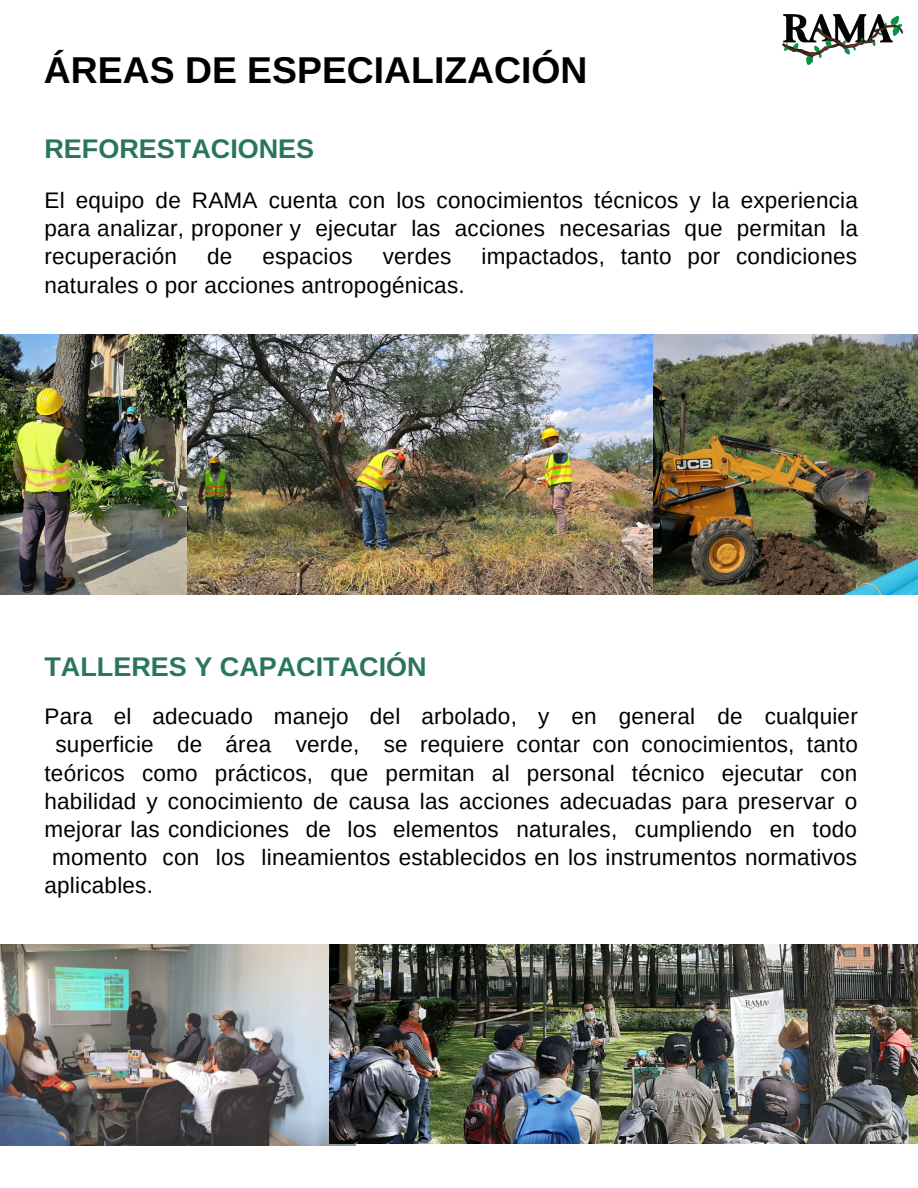
<style>
.page{position:relative;width:918px;height:1188px;background:#fff}
.page>*{position:absolute;margin:0;border:0;box-sizing:border-box;transform-origin:0 0}
.t1{font:700 37.35px "Arimo";color:#000}
.t2{font:700 27px "Arimo";color:#297659}
.t3{font:22.5px/28.2px "Arimo";letter-spacing:.01em;color:#000;text-align:justify}
</style>
<div class="page">
<img style="left:0;top:944px;width:355px;height:202px">
<img style="left:329px;top:944px;width:589px;height:200px">
<img style="left:187px;top:335px;width:466px;height:260px">
<img style="left:0;top:335px;width:187px;height:260px">
<img style="left:653px;top:335px;width:264px;height:260px">
<img style="left:782px;top:14px;width:121px;height:51px">
<p class="t1" style="left:44px;top:49px;width:545px">ÁREAS DE ESPECIALIZACIÓN</p>
<p class="t2" style="left:44px;top:134px;width:271px">REFORESTACIONES</p>
<p class="t3" style="left:44px;top:186px;width:815px">El equipo de RAMA cuenta con los conocimientos técnicos y la experiencia para analizar, proponer y ejecutar las acciones necesarias que permitan la recuperación</p>
<p class="t3" style="left:207px;top:242px;width:27px">de</p>
<p class="t3" style="left:262px;top:242px;width:92px">espacios</p>
<p class="t3" style="left:383px;top:242px;width:70px">verdes</p>
<p class="t3" style="left:481px;top:242px;width:377px">impactados, tanto por condiciones</p>
<p class="t3" style="left:44px;top:271px;width:422px">naturales o por acciones antropogénicas.</p>
<p class="t2" style="left:44px;top:652px;width:384px">TALLERES Y CAPACITACIÓN</p>
<p class="t3" style="left:44px;top:702px;width:815px">Para el adecuado manejo del arbolado, y en general de cualquier</p>
<p class="t3" style="left:55px;top:731px;width:804px">superficie de área verde, se requiere contar con conocimientos, tanto</p>
<p class="t3" style="left:44px;top:759px;width:814px">teóricos como prácticos, que permitan al personal técnico ejecutar con</p>
<p class="t3" style="left:44px;top:787px;width:814px">habilidad y conocimiento de causa las acciones adecuadas para preservar o</p>
<p class="t3" style="left:44px;top:815px;width:814px">mejorar las condiciones de los elementos naturales, cumpliendo en todo</p>
<p class="t3" style="left:52px;top:843px;width:807px">momento con los lineamientos establecidos en los instrumentos normativos</p>
<p class="t3" style="left:44px;top:871px;width:110px">aplicables.</p>
</div>
